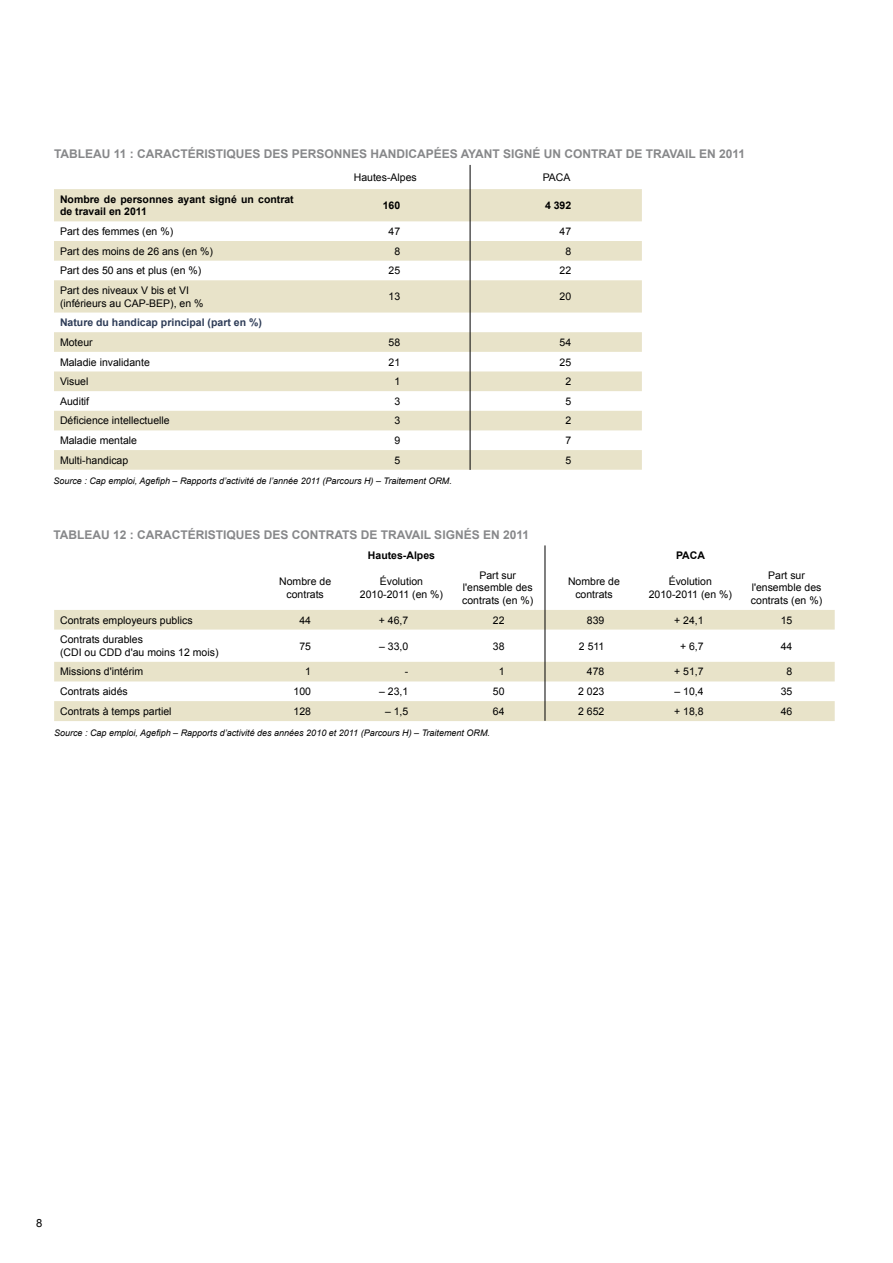
<style>
.page{position:relative;width:893px;height:1263px;background:#fff}
.page>*{position:absolute;margin:0;border:0;box-sizing:border-box;transform-origin:0 0}
.t1{font:700 12px "Arial";color:#87888a}
.t2{font:11.25px "Arial";color:#000}
.t3{font:10.5px/12.6px "Arial";color:#000;text-align:center}
.t4{font:700 10.5px/12.6px "Arial";color:#000}
.t5{font:700 10.5px/19.6px "Arial";color:#2e3c57}
.t6{font:italic 9px "Arial";color:#000}
.s1{font-weight:400;color:#000}
</style>
<div class="page">
<svg style="left:54px;top:610px;width:781px;height:111px;fill:#e8e3c9"></svg>
<svg style="left:54px;top:189px;width:588px;height:281px;fill:#e8e3c9"></svg>
<hr style="left:470px;top:165px;width:1px;height:305px;background:#000">
<hr style="left:545px;top:545px;width:1px;height:176px;background:#000">
<p class="t1" style="left:54px;top:145px;width:693px">TABLEAU 11 : CARACTÉRISTIQUES DES PERSONNES HANDICAPÉES AYANT SIGNÉ UN CONTRAT DE TRAVAIL EN 2011</p>
<p class="t3" style="left:354px;top:171px;width:65px">Hautes-Alpes</p>
<p class="t3" style="left:543px;top:171px;width:29px">PACA</p>
<p class="t4" style="left:60px;top:193px;width:235px">Nombre de personnes ayant signé un contrat de travail en 2011</p>
<p class="t4" style="left:383px;top:199px;width:19px">160</p>
<p class="t4" style="left:545px;top:199px;width:28px">4 392</p>
<p class="t3" style="left:60px;top:225px;width:115px">Part des femmes (en %)</p>
<p class="t3" style="left:389px;top:225px;width:13px">47</p>
<p class="t3" style="left:560px;top:225px;width:13px">47</p>
<p class="t3" style="left:60px;top:245px;width:154px">Part des moins de 26 ans (en %)</p>
<p class="t3" style="left:394px;top:245px;width:7px">8</p>
<p class="t3" style="left:565px;top:245px;width:7px">8</p>
<p class="t3" style="left:60px;top:264px;width:143px">Part des 50 ans et plus (en %)</p>
<p class="t3" style="left:389px;top:264px;width:13px">25</p>
<p class="t3" style="left:560px;top:264px;width:13px">22</p>
<p class="t3" style="left:60px;top:284px;width:145px;text-align:left">Part des niveaux V bis et VI (inférieurs au CAP-BEP), en %</p>
<p class="t3" style="left:389px;top:290px;width:13px">13</p>
<p class="t3" style="left:560px;top:290px;width:13px">20</p>
<p class="t5" style="left:60px;top:313px;width:203px">Nature du handicap principal (part en %)<br><span class="s1">Moteur</span></p>
<p class="t3" style="left:389px;top:336px;width:13px">58</p>
<p class="t3" style="left:560px;top:336px;width:13px">54</p>
<p class="t3" style="left:60px;top:356px;width:91px">Maladie invalidante</p>
<p class="t3" style="left:389px;top:356px;width:13px">21</p>
<p class="t3" style="left:560px;top:356px;width:13px">25</p>
<p class="t3" style="left:60px;top:375px;width:30px">Visuel</p>
<p class="t3" style="left:394px;top:375px;width:7px">1</p>
<p class="t3" style="left:565px;top:375px;width:7px">2</p>
<p class="t3" style="left:60px;top:395px;width:31px">Auditif</p>
<p class="t3" style="left:394px;top:395px;width:7px">3</p>
<p class="t3" style="left:565px;top:395px;width:7px">5</p>
<p class="t3" style="left:60px;top:415px;width:111px">Déficience intellectuelle</p>
<p class="t3" style="left:394px;top:415px;width:7px">3</p>
<p class="t3" style="left:565px;top:415px;width:7px">2</p>
<p class="t3" style="left:60px;top:434px;width:79px">Maladie mentale</p>
<p class="t3" style="left:394px;top:434px;width:7px">9</p>
<p class="t3" style="left:565px;top:434px;width:7px">7</p>
<p class="t3" style="left:60px;top:454px;width:70px">Multi-handicap</p>
<p class="t3" style="left:394px;top:454px;width:7px">5</p>
<p class="t3" style="left:565px;top:454px;width:7px">5</p>
<p class="t6" style="left:53px;top:475px;width:400px">Source : Cap emploi, Agefiph – Rapports d’activité de l’année 2011 (Parcours H) – Traitement ORM.</p>
<p class="t1" style="left:53px;top:527px;width:477px">TABLEAU 12 : CARACTÉRISTIQUES DES CONTRATS DE TRAVAIL SIGNÉS EN 2011</p>
<p class="t4" style="left:368px;top:549px;width:69px">Hautes-Alpes</p>
<p class="t4" style="left:676px;top:549px;width:30px">PACA</p>
<p class="t3" style="left:279px;top:575px;width:53px">Nombre de contrats</p>
<p class="t3" style="left:360px;top:575px;width:85px">Évolution<br>2010-2011 (en %)</p>
<p class="t3" style="left:462px;top:569px;width:73px">Part sur l'ensemble des contrats (en %)</p>
<p class="t3" style="left:568px;top:575px;width:53px">Nombre de contrats</p>
<p class="t3" style="left:649px;top:575px;width:85px">Évolution<br>2010-2011 (en %)</p>
<p class="t3" style="left:751px;top:569px;width:73px">Part sur l'ensemble des contrats (en %)</p>
<p class="t3" style="left:60px;top:614px;width:134px">Contrats employeurs publics</p>
<p class="t3" style="left:299px;top:614px;width:13px">44</p>
<p class="t3" style="left:379px;top:614px;width:31px">+ 46,7</p>
<p class="t3" style="left:493px;top:614px;width:13px">22</p>
<p class="t3" style="left:587px;top:614px;width:19px">839</p>
<p class="t3" style="left:674px;top:614px;width:31px">+ 24,1</p>
<p class="t3" style="left:781px;top:614px;width:13px">15</p>
<p class="t3" style="left:60px;top:633px;width:160px;text-align:left">Contrats durables<br>(CDI ou CDD d'au moins 12 mois)</p>
<p class="t3" style="left:299px;top:640px;width:13px">75</p>
<p class="t3" style="left:379px;top:640px;width:31px">– 33,0</p>
<p class="t3" style="left:493px;top:640px;width:13px">38</p>
<p class="t3" style="left:579px;top:640px;width:27px">2 511</p>
<p class="t3" style="left:680px;top:640px;width:25px">+ 6,7</p>
<p class="t3" style="left:781px;top:640px;width:13px">44</p>
<p class="t3" style="left:60px;top:666px;width:85px">Missions d'intérim</p>
<p class="t3" style="left:305px;top:666px;width:7px">1</p>
<p class="t3" style="left:405px;top:666px;width:5px">-</p>
<p class="t3" style="left:499px;top:666px;width:7px">1</p>
<p class="t3" style="left:587px;top:666px;width:19px">478</p>
<p class="t3" style="left:674px;top:666px;width:31px">+ 51,7</p>
<p class="t3" style="left:787px;top:666px;width:7px">8</p>
<p class="t3" style="left:60px;top:685px;width:69px">Contrats aidés</p>
<p class="t3" style="left:294px;top:685px;width:19px">100</p>
<p class="t3" style="left:379px;top:685px;width:31px">– 23,1</p>
<p class="t3" style="left:493px;top:685px;width:13px">50</p>
<p class="t3" style="left:578px;top:685px;width:28px">2 023</p>
<p class="t3" style="left:674px;top:685px;width:31px">– 10,4</p>
<p class="t3" style="left:781px;top:685px;width:13px">35</p>
<p class="t3" style="left:60px;top:705px;width:113px">Contrats à temps partiel</p>
<p class="t3" style="left:294px;top:705px;width:19px">128</p>
<p class="t3" style="left:385px;top:705px;width:25px">– 1,5</p>
<p class="t3" style="left:493px;top:705px;width:13px">64</p>
<p class="t3" style="left:578px;top:705px;width:28px">2 652</p>
<p class="t3" style="left:674px;top:705px;width:31px">+ 18,8</p>
<p class="t3" style="left:781px;top:705px;width:13px">46</p>
<p class="t6" style="left:54px;top:727px;width:438px">Source : Cap emploi, Agefiph – Rapports d’activité des années 2010 et 2011 (Parcours H) – Traitement ORM.</p>
<p class="t2" style="left:36px;top:1215px;width:8px">8</p>
</div>
